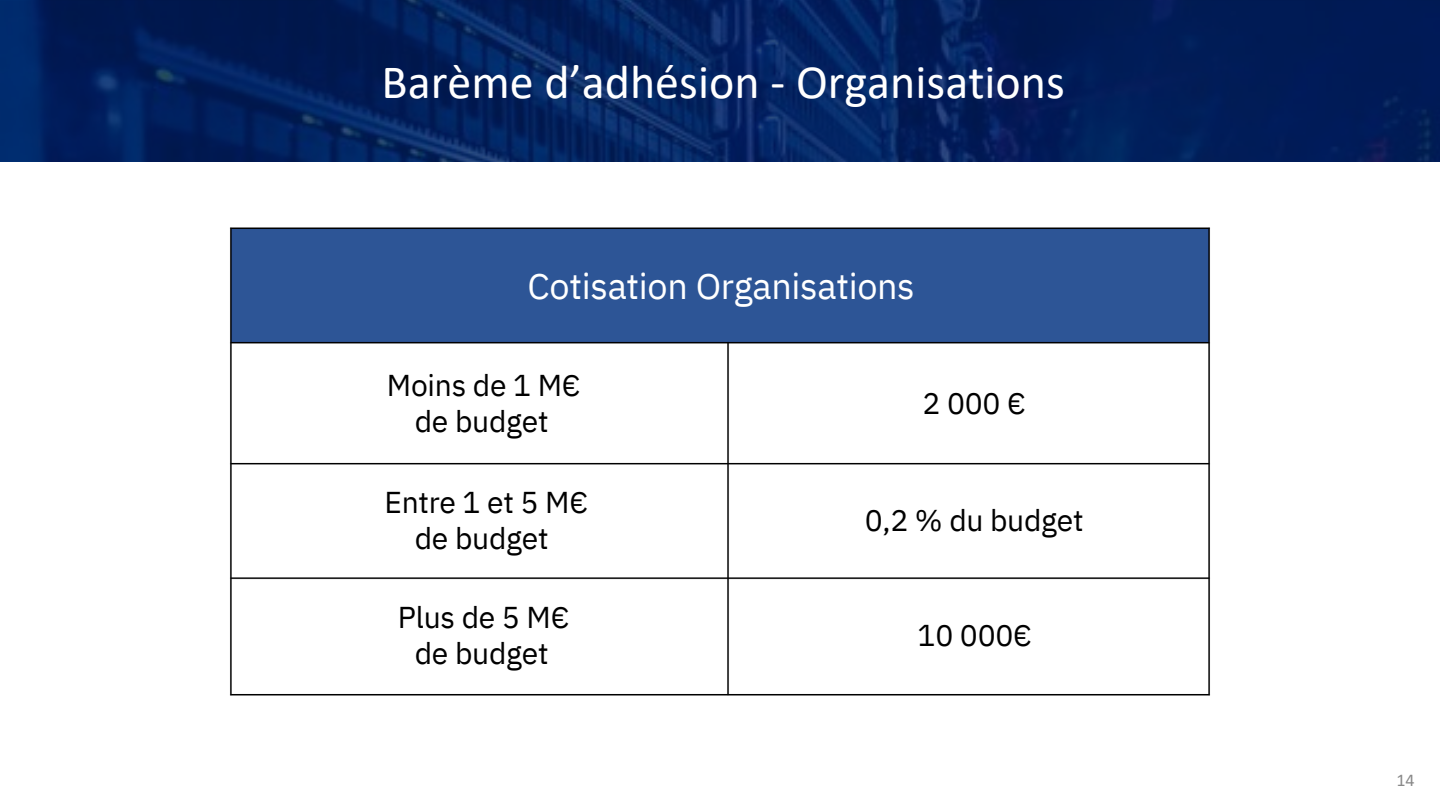
<style>
.page{position:relative;width:1440px;height:810px;background:#fff}
.page>*{position:absolute;margin:0;border:0;box-sizing:border-box;transform-origin:0 0}
.t1{font:48px "Calibri";color:#fff}
.t2{font:36px "IBM Plex Sans";letter-spacing:-.01em;color:#fff}
.t3{font:30.15px "IBM Plex Sans";letter-spacing:-.01em;color:#000}
.t4{font:30px "IBM Plex Sans";letter-spacing:-.01em;color:#000}
.t5{font:18px "Calibri";color:#898989}
</style>
<div class="page">
<img style="left:0;top:0;width:1440px;height:162px">
<img style="left:229px;top:227px;width:982px;height:469px">
<p class="t1" style="left:382px;top:62px;width:685px">Barème d’adhésion - Organisations</p>
<h2 class="t2" style="left:528px;top:262px;width:389px">Cotisation Organisations</h2>
<p class="t4" style="left:387px;top:365px;width:195px">Moins de 1 M€</p>
<p class="t4" style="left:415px;top:401px;width:135px">de budget</p>
<p class="t4" style="left:922px;top:383px;width:105px">2 000 €</p>
<p class="t3" style="left:384px;top:482px;width:205px">Entre 1 et 5 M€</p>
<p class="t4" style="left:415px;top:518px;width:135px">de budget</p>
<p class="t4" style="left:398px;top:598px;width:173px">Plus de 5 M€</p>
<p class="t4" style="left:415px;top:633px;width:135px">de budget</p>
<p class="t4" style="left:865px;top:500px;width:220px">0,2 % du budget</p>
<p class="t4" style="left:918px;top:616px;width:116px">10 000€</p>
<h1 class="t5" style="left:1396px;top:772px;width:20px">14</h1>
</div>
